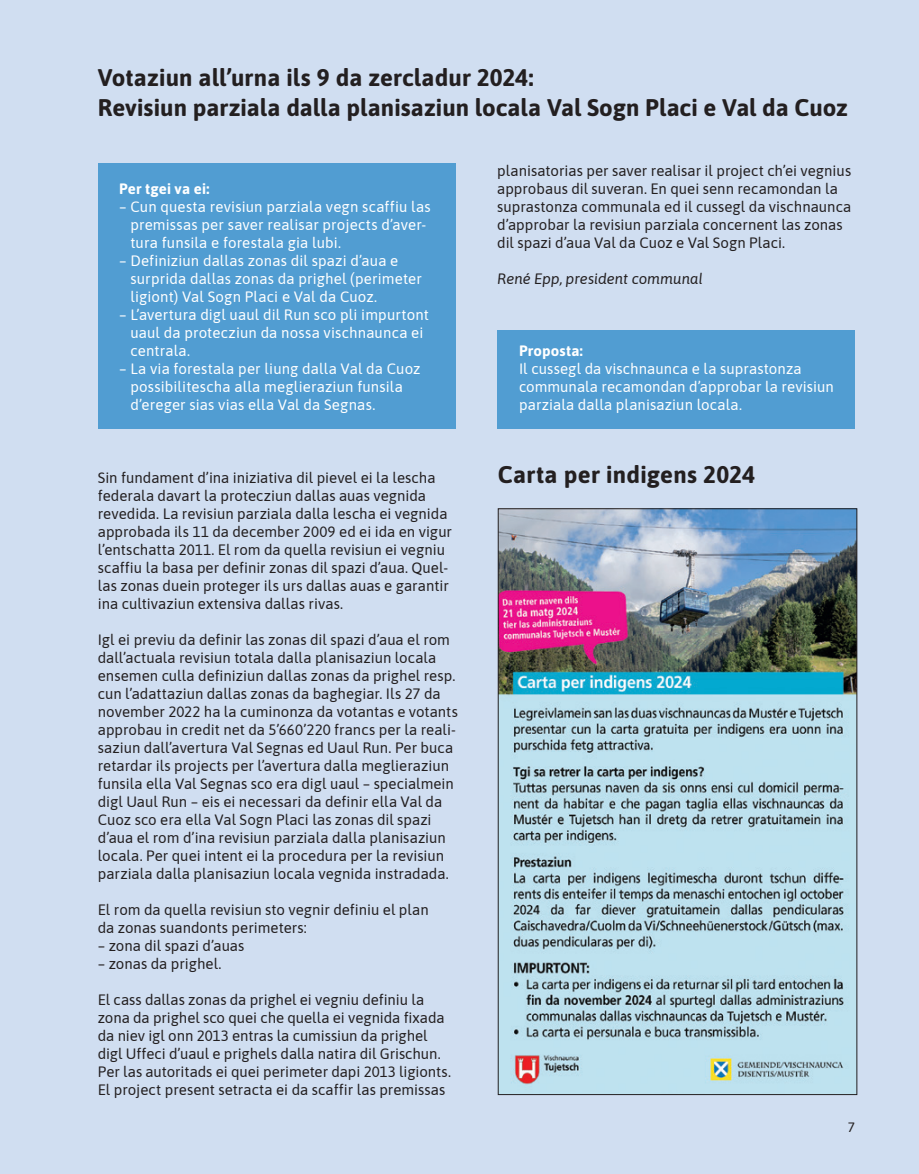
<style>
.page{position:relative;width:919px;height:1174px;background:#fff}
.page>*{position:absolute;margin:0;border:0;box-sizing:border-box;transform-origin:0 0}
.t1{font:700 24px/30px "Asap";letter-spacing:.005em;color:#231f20}
.t2{font:15px/18px "Asap";color:#231f20}
.t3{font:15px/18px "Asap";letter-spacing:.01em;color:#fff}
.t4{font:italic 15px "Asap";letter-spacing:.005em;color:#231f20}
.t5{font:700 15px "Asap";letter-spacing:.01em;color:#fff}
.t6{font:13.5px "Asap";color:#231f20}
</style>
<div class="page">
<div style="left:0;top:0;width:918px;height:1174px;background:#d0def1"></div>
<div style="left:98px;top:163px;width:357px;height:265px;background:#519dd2"></div>
<div style="left:497px;top:329px;width:358px;height:99px;background:#519dd2"></div>
<img style="left:499px;top:510px;width:356px;height:583px">
<h1 class="t1" style="left:98px;top:62px;width:751px">Votaziun all’urna ils 9 da zercladur 2024:<br>Revisiun parziala dalla planisaziun locala Val Sogn Placi e Val da Cuoz</h1>
<p class="t5" style="left:119px;top:178px;width:92px">Per tgei va ei:</p>
<p class="t3" style="left:130px;top:197px;width:302px;text-indent:-11px">– Cun questa revisiun parziala vegn scaffiu las premissas per saver realisar projects d’aver&shy;tura funsila e forestala gia lubi.</p>
<p class="t3" style="left:130px;top:251px;width:293px;text-indent:-11px">– Definiziun dallas zonas dil spazi d’aua e surprida dallas zonas da prighel (perimeter ligiont) Val Sogn Placi e Val da Cuoz.</p>
<p class="t3" style="left:130px;top:305px;width:300px;text-indent:-11px">– L’avertura digl uaul dil Run sco pli impurtont uaul da protecziun da nossa vischnaunca ei centrala.</p>
<p class="t3" style="left:130px;top:359px;width:292px;text-indent:-11px">– La via forestala per liung dalla Val da Cuoz possibilitescha alla meglieraziun funsila d’ereger sias vias ella Val da Segnas.</p>
<p class="t2" style="left:98px;top:467px;width:356px">Sin fundament d’ina iniziativa dil pievel ei la lescha federala davart la protecziun dallas auas vegnida revedida. La revisiun parziala dalla lescha ei vegnida approbada ils 11 da december 2009 ed ei ida en vigur l’entschatta 2011. El rom da quella revisiun ei vegniu scaffiu la basa per definir zonas dil spazi d’aua. Quel&shy;las zonas duein proteger ils urs dallas auas e garantir ina cultivaziun extensiva dallas rivas.</p>
<p class="t2" style="left:98px;top:629px;width:361px">Igl ei previu da definir las zonas dil spazi d’aua el rom dall’actuala revisiun totala dalla planisaziun locala ensemen culla definiziun dallas zonas da prighel resp. cun l’adattaziun dallas zonas da baghegiar. Ils 27 da november 2022 ha la cuminonza da votantas e votants approbau in credit net da 5’660’220 francs per la reali&shy;saziun dall’avertura Val Segnas ed Uaul Run. Per buca retardar ils projects per l’avertura dalla meglieraziun funsila ella Val Segnas sco era digl uaul – specialmein digl Uaul Run – eis ei necessari da definir ella Val da Cuoz sco era ella Val Sogn Placi las zonas dil spazi d’aua el rom d’ina revisiun parziala dalla planisaziun locala. Per quei intent ei la procedura per la revisiun parziala dalla planisaziun locala vegnida instradada.</p>
<p class="t2" style="left:98px;top:899px;width:332px">El rom da quella revisiun sto vegnir definiu el plan da zonas suandonts perimeters:</p>
<p class="t2" style="left:98px;top:935px;width:148px">– zona dil spazi d’auas</p>
<p class="t2" style="left:98px;top:953px;width:125px">– zonas da prighel.</p>
<p class="t2" style="left:98px;top:989px;width:354px">El cass dallas zonas da prighel ei vegniu definiu la zona da prighel sco quei che quella ei vegnida fixada da niev igl onn 2013 entras la cumissiun da prighel digl Uffeci d’uaul e prighels dalla natira dil Grischun.<br>Per las autoritads ei quei perimeter dapi 2013 ligionts.<br>El project present setracta ei da scaffir las premissas</p>
<p class="t2" style="left:497px;top:161px;width:355px">planisatorias per saver realisar il project ch’ei vegnius approbaus dil suveran. En quei senn recamondan la suprastonza communala ed il cussegl da vischnaunca d’approbar la revisiun parziala concernent las zonas dil spazi d’aua Val da Cuoz e Val Sogn Placi.</p>
<p class="t4" style="left:497px;top:269px;width:207px">René Epp, president communal</p>
<p class="t5" style="left:519px;top:340px;width:65px">Proposta:</p>
<p class="t3" style="left:519px;top:359px;width:316px">Il cussegl da vischnaunca e la suprastonza communala recamondan d’approbar la revisiun parziala dalla planisaziun locala.</p>
<h1 class="t1" style="left:497px;top:458px;width:259px">Carta per indigens 2024</h1>
<p class="t6" style="left:847px;top:1118px;width:9px">7</p>
</div>
